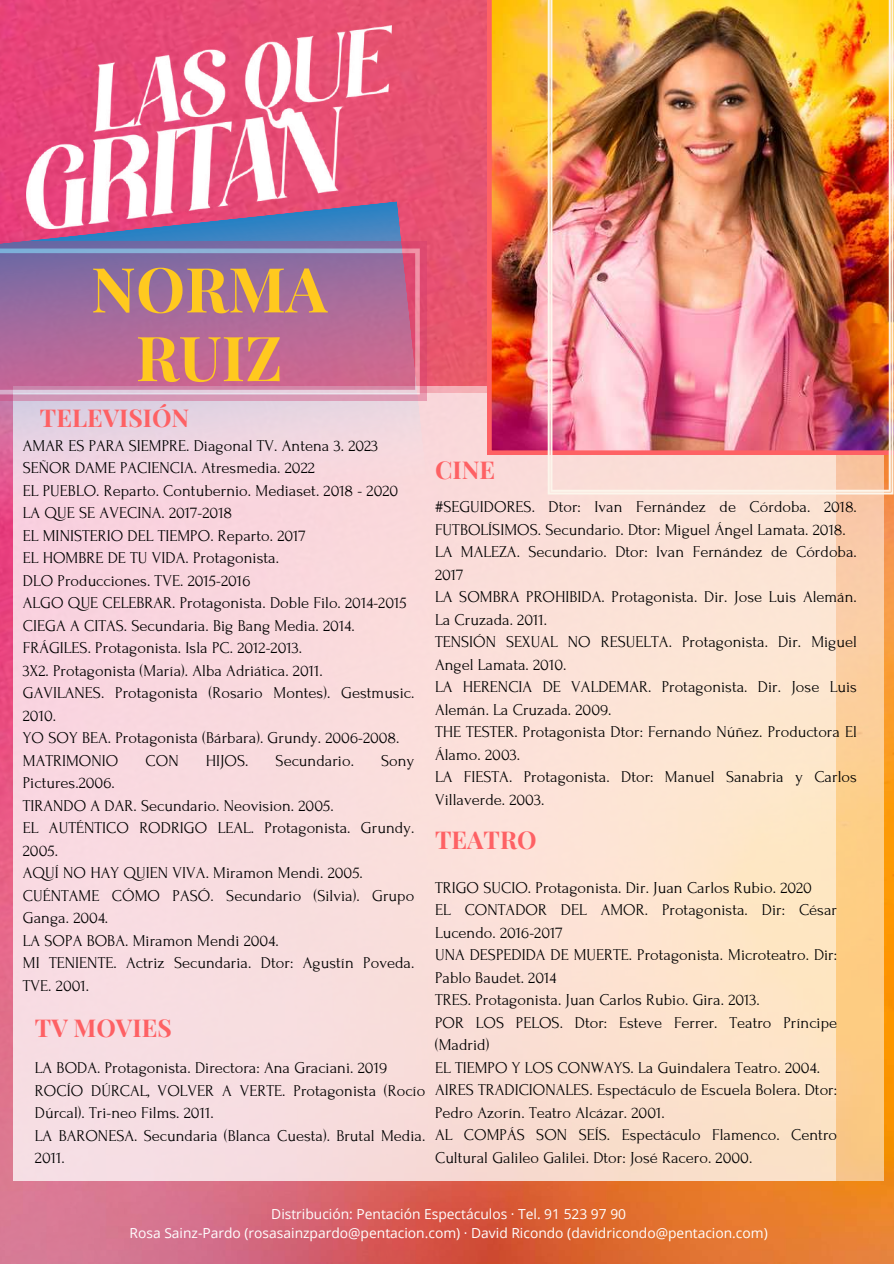
<style>
.page{position:relative;width:894px;height:1264px;background:#fff}
.page>*{position:absolute;margin:0;border:0;box-sizing:border-box;transform-origin:0 0}
.t1{font:700 62.1px/68.7px "Playfair Display";color:#ffc91f;text-align:center}
.t2{font:700 24.6px "Playfair Display";color:#fe6164}
.t3{font:16.5px/22.5px "Forum";color:#000}
.t4{font:13.8px/18.9px "Open Sans";color:#fff;text-align:center}
</style>
<div class="page">
<img style="left:0;top:0;width:893px;height:1263px">
<svg style="left:836px;top:494px;width:47px;height:686px;background:#fbcc90"></svg>
<img style="left:27px;top:26px;width:364px;height:175px">
<div style="left:13px;top:386px;width:823px;height:794px;background:linear-gradient(to right,#f7d7e5,#fde5cc)"></div>
<img style="left:487px;top:0;width:61px;height:454px">
<img style="left:548px;top:0;width:345px;height:494px">
<svg style="left:0;top:201px;width:426px;height:332px;background:#ddbacf"></svg>
<svg style="left:0;top:241px;width:426px;height:160px;background:#b17aa3"></svg>
<svg style="left:0;top:248px;width:419px;height:146px;background:#ac6f9e"></svg>
<h1 class="t1" style="left:91px;top:252px;width:238px">NORMA<br>RUIZ</h1>
<h2 class="t2" style="left:40px;top:401px;width:151px">TELEVISIÓN</h2>
<p class="t3" style="left:23px;top:434px;width:393px">AMAR ES PARA SIEMPRE. Diagonal TV. Antena 3. 2023<br>SEÑOR DAME PACIENCIA. Atresmedia. 2022<br>EL PUEBLO. Reparto. Contubernio. Mediaset. 2018 - 2020<br>LA QUE SE AVECINA. 2017-2018<br>EL MINISTERIO DEL TIEMPO. Reparto. 2017<br>EL HOMBRE DE TU VIDA. Protagonista.<br>DLO Producciones. TVE. 2015-2016<br>ALGO QUE CELEBRAR. Protagonista. Doble Filo. 2014-2015<br>CIEGA A CITAS. Secundaria. Big Bang Media. 2014.<br>FRÁGILES. Protagonista. Isla PC. 2012-2013.<br>3X2. Protagonista (María). Alba Adriática. 2011.<br>GAVILANES. Protagonista (Rosario Montes). Gestmusic.<br>2010.<br>YO SOY BEA. Protagonista (Bárbara). Grundy. 2006-2008.<br>MATRIMONIO</p>
<p class="t3" style="left:145px;top:749px;width:35px">CON</p>
<p class="t3" style="left:206px;top:749px;width:44px">HIJOS.</p>
<p class="t3" style="left:275px;top:749px;width:80px">Secundario.</p>
<p class="t3" style="left:381px;top:749px;width:35px">Sony</p>
<p class="t3" style="left:23px;top:772px;width:393px">Pictures.2006.<br>TIRANDO A DAR. Secundario. Neovision. 2005.<br>EL AUTÉNTICO RODRIGO LEAL. Protagonista. Grundy.<br>2005.<br>AQUÍ NO HAY QUIEN VIVA. Miramon Mendi. 2005.<br>CUÉNTAME CÓMO PASÓ. Secundario (Silvia). Grupo<br>Ganga. 2004.<br>LA SOPA BOBA. Miramon Mendi 2004.<br>MI TENIENTE. Actriz Secundaria. Dtor: Agustín Poveda.<br>TVE. 2001.</p>
<h2 class="t2" style="left:35px;top:1010px;width:138px">TV MOVIES</h2>
<p class="t3" style="left:35px;top:1056px;width:392px">LA BODA. Protagonista. Directora: Ana Graciani. 2019<br>ROCÍO DÚRCAL, VOLVER A VERTE. Protagonista (Rocío Dúrcal). Tri-neo Films. 2011.<br>LA BARONESA. Secundaria (Blanca Cuesta). Brutal Media.<br>2011.</p>
<h2 class="t2" style="left:435px;top:453px;width:62px">CINE</h2>
<p class="t3" style="left:435px;top:495px;width:423px">#SEGUIDORES. Dtor: Ivan Fernández de Córdoba. 2018.<br>FUTBOLÍSIMOS. Secundario. Dtor: Miguel Ángel Lamata. 2018.<br>LA MALEZA. Secundario. Dtor: Ivan Fernández de Córdoba.<br>2017<br>LA SOMBRA PROHIBIDA. Protagonista. Dir. Jose Luis Alemán.<br>La Cruzada. 2011.<br>TENSIÓN SEXUAL NO RESUELTA. Protagonista. Dir. Miguel Angel Lamata. 2010.<br>LA HERENCIA DE VALDEMAR. Protagonista. Dir. Jose Luis Alemán. La Cruzada. 2009.<br>THE TESTER. Protagonista Dtor: Fernando Núñez. Productora El Álamo. 2003.<br>LA FIESTA. Protagonista. Dtor: Manuel Sanabria y Carlos Villaverde. 2003.</p>
<h2 class="t2" style="left:435px;top:822px;width:103px">TEATRO</h2>
<p class="t3" style="left:435px;top:876px;width:403px">TRIGO SUCIO. Protagonista. Dir. Juan Carlos Rubio. 2020<br>EL CONTADOR DEL AMOR. Protagonista. Dir: César Lucendo. 2016-2017<br>UNA DESPEDIDA DE MUERTE. Protagonista. Microteatro. Dir:<br>Pablo Baudet. 2014<br>TRES. Protagonista. Juan Carlos Rubio. Gira. 2013.<br>POR LOS PELOS. Dtor: Esteve Ferrer. Teatro Príncipe (Madrid)<br>EL TIEMPO Y LOS CONWAYS. La Guindalera Teatro. 2004.<br>AIRES TRADICIONALES. Espectáculo de Escuela Bolera. Dtor:<br>Pedro Azorín. Teatro Alcázar. 2001.<br>AL COMPÁS SON SEÍS. Espectáculo Flamenco. Centro Cultural Galileo Galilei. Dtor: José Racero. 2000.</p>
<p class="t4" style="left:130px;top:1204px;width:639px">Distribución: Pentación Espectáculos · Tel. 91 523 97 90<br>Rosa Sainz-Pardo (rosasainzpardo@pentacion.com) · David Ricondo (davidricondo@pentacion.com)</p>
</div>
